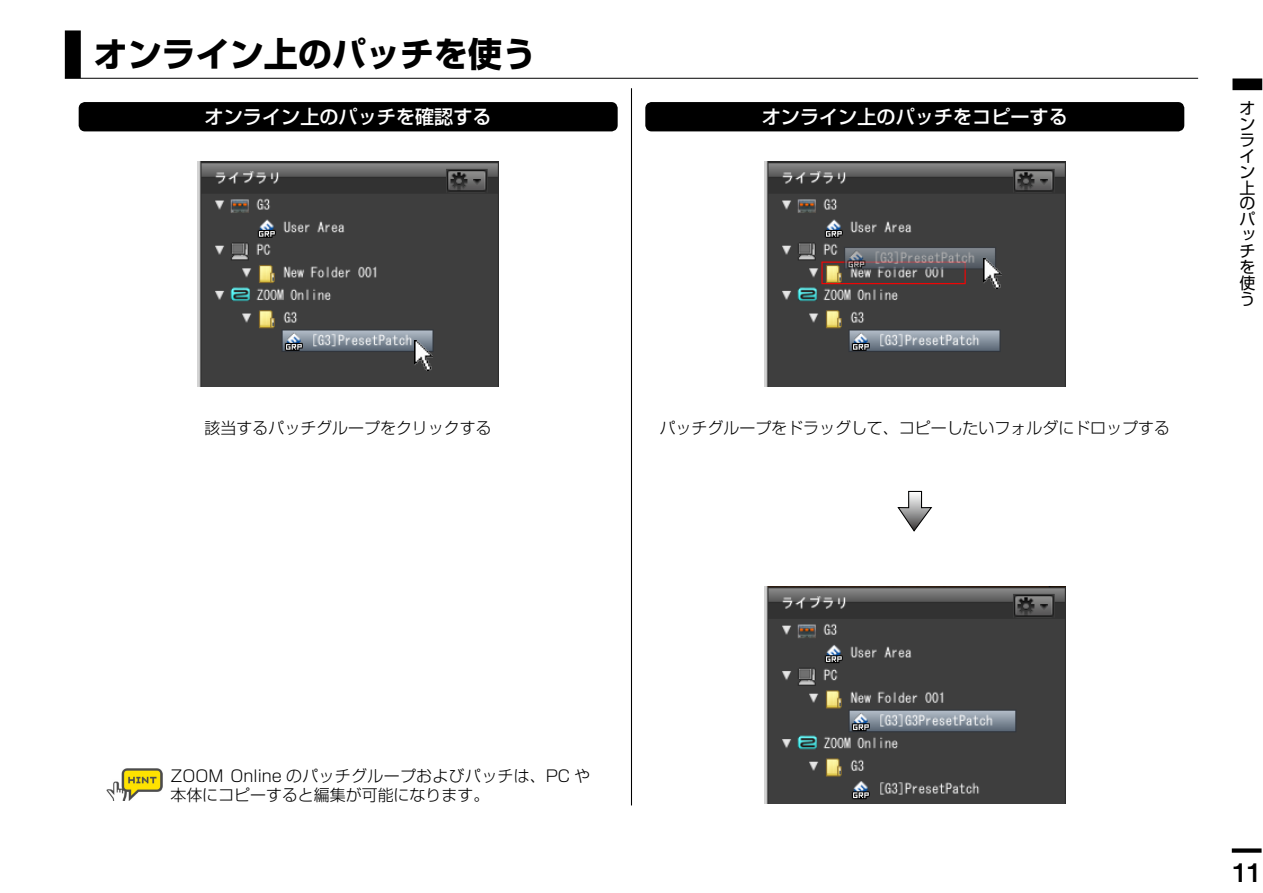
<style>
.page{position:relative;width:1263px;height:893px;background:#fff}
.page>*{position:absolute;margin:0;border:0;box-sizing:border-box;transform-origin:0 0}
.t1{font:700 34.05px "Shin Go Pr 5";color:#000}
.t2{font:25.5px "Midashi Go Pr 6 N MB31";color:#000}
.t3{font:500 19.2px "Shin Go Pr 5";color:#fff}
.t4{font:300 15.9px/19.2px "Shin Go Pr 5";color:#000}
.t5{font:15.9px/15.9px "Shin Go Pr 5";color:#000;text-align:justify}
</style>
<div class="page">
<div style="left:1232px;top:848px;width:29px;height:5px;background:#000"></div>
<div style="left:1234px;top:81px;width:26px;height:7px;background:#000"></div>
<div style="left:1232px;top:78px;width:30px;height:12px;border:4px solid #000"></div>
<hr style="left:65px;top:78px;width:1133px;height:1px;background:#000">
<div style="left:67px;top:33px;width:12px;height:43px;background:#000"></div>
<div style="left:65px;top:30px;width:16px;height:48px;border:4px solid #000"></div>
<div style="left:647px;top:104px;width:535px;height:25px;background:#000;border-radius:4px"></div>
<div style="left:645px;top:102px;width:539px;height:29px;border:4px solid #000;border-radius:4px"></div>
<div style="left:81px;top:104px;width:534px;height:25px;background:#000;border-radius:4px"></div>
<div style="left:79px;top:102px;width:539px;height:29px;border:4px solid #000;border-radius:4px"></div>
<hr style="left:631px;top:88px;width:1px;height:717px;background:#000">
<svg style="left:897px;top:490px;width:36px;height:42px"></svg>
<img style="left:106px;top:768px;width:56px;height:33px">
<img style="left:197px;top:162px;width:302px;height:225px">
<img style="left:415px;top:340px;width:18px;height:30px">
<img style="left:764px;top:162px;width:301px;height:225px">
<img style="left:764px;top:587px;width:301px;height:217px">
<img style="left:983px;top:259px;width:18px;height:30px">
<h1 class="t1" style="left:94px;top:27px;width:444px">オンライン上のパッチを使う</h1>
<p class="t3" style="left:205px;top:101px;width:289px">オンライン上のパッチを確認する</p>
<p class="t4" style="left:205px;top:417px;width:289px">該当するパッチグループをクリックする</p>
<p class="t3" style="left:762px;top:101px;width:308px">オンライン上のパッチをコピーする</p>
<p class="t4" style="left:660px;top:417px;width:512px">パッチグループをドラッグして、コピーしたいフォルダにドロップする</p>
<p class="t5" style="left:1239px;top:98px;width:17px">オンライン上のパッチを使う</p>
<p class="t4" style="left:170px;top:765px;width:421px">ZOOM Online のパッチグループおよびパッチは、PC や本体にコピーすると編集が可能になります。</p>
<h2 class="t2" style="left:1233px;top:852px;width:30px">11</h2>
</div>
